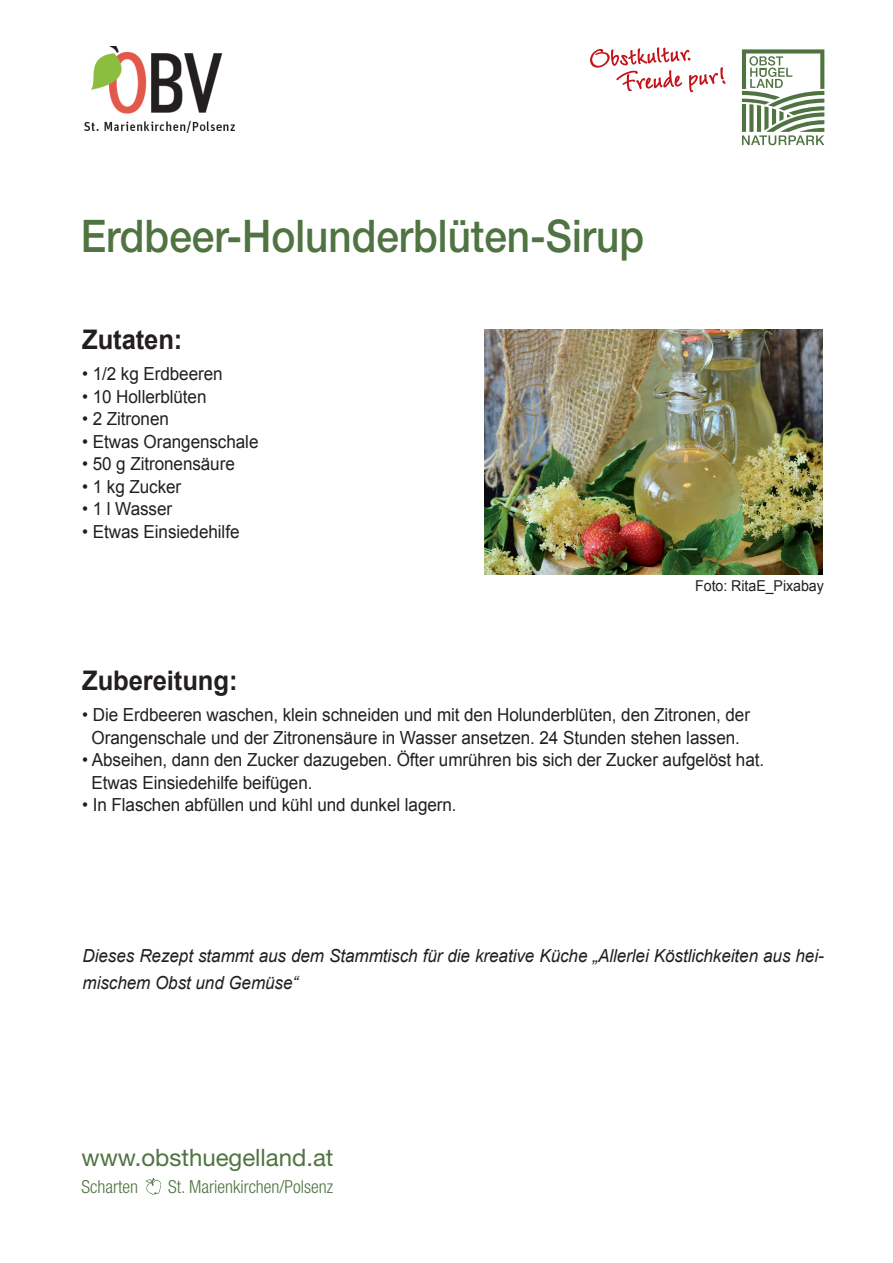
<style>
.page{position:relative;width:893px;height:1263px;background:#fff}
.page>*{position:absolute;margin:0;border:0;box-sizing:border-box;transform-origin:0 0}
.t1{font:500 45px "Helvetica Neue";color:#4f7441;scale:.9 1}
.t2{font:700 27px "Arial";letter-spacing:-.005em;color:#231f20;scale:.95 1}
.t3{font:24px "Helvetica Neue";color:#4f7441}
.t4{font:18px/22.5px "Arial";letter-spacing:-.005em;color:#231f20;text-align:center;scale:.95 1}
.t5{font:italic 18px/27px "Arial";letter-spacing:-.005em;color:#231f20;scale:.95 1}
.t6{font:300 condensed 18px "Helvetica Neue";color:#4f7441}
.t7{font:15px "Arial";letter-spacing:-.005em;color:#231f20;scale:.95 1}
</style>
<div class="page">
<svg style="left:146px;top:1178px;width:15px;height:17px"></svg>
<svg style="left:742px;top:49px;width:82px;height:96px"></svg>
<svg style="left:590px;top:47px;width:136px;height:45px"></svg>
<img style="left:484px;top:330px;width:339px;height:245px">
<img style="left:84px;top:47px;width:151px;height:85px">
<h1 class="t1" style="left:81px;top:209px;width:627px">Erdbeer-Holunderblüten-Sirup</h1>
<h2 class="t2" style="left:82px;top:320px;width:107px">Zutaten:</h2>
<p class="t4" style="left:82px;top:362px;width:149px">• 1/2 kg Erdbeeren</p>
<p class="t4" style="left:82px;top:385px;width:132px">• 10 Hollerblüten</p>
<p class="t4" style="left:82px;top:407px;width:93px">• 2 Zitronen</p>
<p class="t4" style="left:82px;top:430px;width:187px">• Etwas Orangenschale</p>
<p class="t4" style="left:82px;top:452px;width:162px">• 50 g Zitronensäure</p>
<p class="t4" style="left:82px;top:475px;width:106px">• 1 kg Zucker</p>
<p class="t4" style="left:82px;top:497px;width:96px">• 1 l Wasser</p>
<p class="t4" style="left:82px;top:520px;width:167px">• Etwas Einsiedehilfe</p>
<p class="t7" style="left:695px;top:576px;width:137px">Foto: RitaE_Pixabay</p>
<h2 class="t2" style="left:82px;top:661px;width:165px">Zubereitung:</h2>
<p class="t4" style="left:82px;top:704px;width:704px">• Die Erdbeeren waschen, klein schneiden und mit den Holunderblüten, den Zitronen, der<br>Orangenschale und der Zitronensäure in Wasser ansetzen. 24 Stunden stehen lassen.</p>
<p class="t4" style="left:92px;top:749px;width:710px;text-align:left;text-indent:-9px">• Abseihen, dann den Zucker dazugeben. Öfter umrühren bis sich der Zucker aufgelöst hat.<br>Etwas Einsiedehilfe beifügen.</p>
<p class="t4" style="left:82px;top:794px;width:396px">• In Flaschen abfüllen und kühl und dunkel lagern.</p>
<p class="t5" style="left:83px;top:942px;width:782px">Dieses Rezept stammt aus dem Stammtisch für die kreative Küche „Allerlei Köstlichkeiten aus hei&shy;mischem Obst und Gemüse“</p>
<h3 class="t3" style="left:81px;top:1143px;width:253px">www.obsthuegelland.at</h3>
<p class="t6" style="left:81px;top:1176px;width:58px">Scharten</p>
<p class="t6" style="left:168px;top:1176px;width:166px">St. Marienkirchen/Polsenz</p>
</div>
